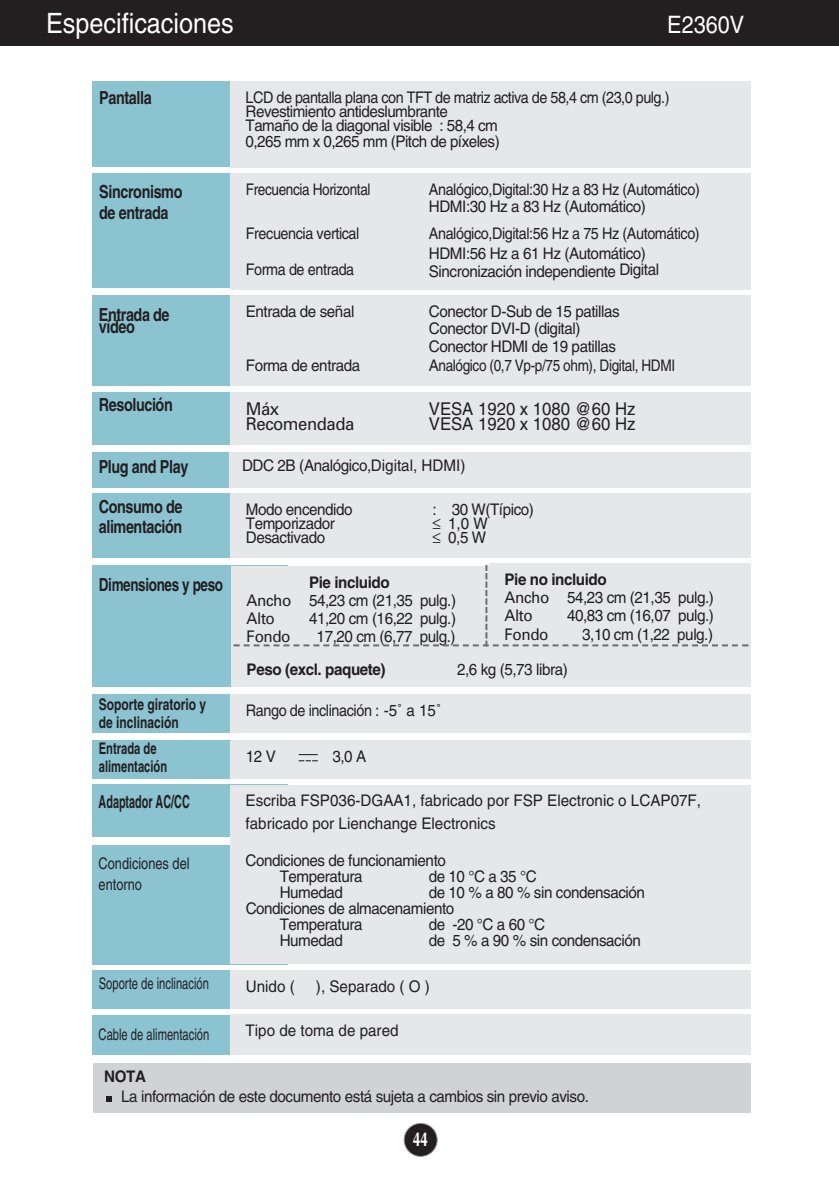
<style>
.page{position:relative;width:839px;height:1189px;background:#fff}
.page>*{position:absolute;margin:0;border:0;box-sizing:border-box;transform-origin:0 0}
.t1{font:28px "Helvetica";color:#fff;scale:.9 1}
.t2{font:24px "Helvetica";color:#fff;scale:.9 1}
.t3{font:700 20px "Optima";color:#fff;scale:.7 1}
.t4{font:700 18px/21px "Helvetica";letter-spacing:-.03em;color:#231f20;scale:.8 1}
.t5{font:700 18px "Helvetica";letter-spacing:-.03em;color:#231f20;scale:.75 1}
.t6{font:700 18px "Helvetica";color:#231f20;scale:.6 1}
.t7{font:17.6px "Helvetica";color:#231f20;scale:.95 1}
.t8{font:17.6px "Univers";letter-spacing:-.03em;color:#231f20;scale:.95 1}
.t9{font:16px/17.4px "Helvetica";letter-spacing:-.03em;color:#231f20;scale:.95 1}
.t10{font:16px/14px "Helvetica";letter-spacing:-.03em;color:#231f20;scale:.9 1}
.t11{font:16px/22px "Helvetica";color:#231f20;scale:.95 1}
.t12{font:16px "Helvetica";color:#231f20;scale:.7 1}
.t13{font:700 16px/18px "Helvetica";color:#231f20;scale:.75 1}
.t14{font:16px/21px "Helvetica";color:#231f20;scale:.8 1}
.t15{font:700 16px/18px "Helvetica";color:#231f20;scale:.7 1}
.t16{font:16px "Helvetica";letter-spacing:-.03em;color:#231f20;scale:.85 1}
.t17{font:16px "Univers";letter-spacing:-.03em;color:#231f20;scale:.95 1}
.t18{font:700 16px "Helvetica";letter-spacing:-.03em;color:#231f20;scale:.95 1}
.t19{font:700 16px "Helvetica";color:#231f20;scale:.95 1}
.s1{font-weight:700}
.s2{font-family:"Univers"}
</style>
<div class="page">
<div style="left:404px;top:1123px;width:33px;height:33px;background:#231f20;border-radius:50%"></div>
<div style="left:403px;top:1123px;width:34px;height:34px;border:2px solid #939598;border-radius:50%"></div>
<div style="left:0;top:0;width:839px;height:45px;background:#231f20"></div>
<div style="left:93px;top:81px;width:195px;height:86px;background:#8bc3d1"></div>
<div style="left:230px;top:81px;width:520px;height:86px;background:#e6e7e9"></div>
<div style="left:93px;top:173px;width:195px;height:115px;background:#8bc3d1"></div>
<div style="left:230px;top:173px;width:520px;height:116px;background:#e6e7e9"></div>
<div style="left:93px;top:295px;width:195px;height:90px;background:#8bc3d1"></div>
<div style="left:230px;top:295px;width:520px;height:90px;background:#e6e7e9"></div>
<div style="left:93px;top:392px;width:195px;height:53px;background:#8bc3d1"></div>
<div style="left:230px;top:392px;width:520px;height:52px;background:#e6e7e9"></div>
<div style="left:93px;top:452px;width:191px;height:35px;background:#8bc3d1"></div>
<div style="left:229px;top:452px;width:521px;height:35px;background:#e6e7e9"></div>
<div style="left:93px;top:493px;width:195px;height:64px;background:#8bc3d1"></div>
<div style="left:230px;top:493px;width:520px;height:65px;background:#e6e7e9"></div>
<div style="left:93px;top:844px;width:195px;height:120px;background:#8bc3d1"></div>
<div style="left:230px;top:844px;width:520px;height:120px;background:#e6e7e9"></div>
<div style="left:93px;top:566px;width:195px;height:121px;background:#8bc3d1"></div>
<div style="left:93px;top:694px;width:195px;height:38px;background:#8bc3d1"></div>
<div style="left:230px;top:694px;width:520px;height:38px;background:#e6e7e9"></div>
<div style="left:93px;top:740px;width:195px;height:38px;background:#8bc3d1"></div>
<div style="left:230px;top:740px;width:520px;height:38px;background:#e6e7e9"></div>
<div style="left:93px;top:970px;width:195px;height:39px;background:#8bc3d1"></div>
<div style="left:230px;top:970px;width:520px;height:39px;background:#e6e7e9"></div>
<div style="left:93px;top:1014px;width:195px;height:40px;background:#8bc3d1"></div>
<div style="left:230px;top:1014px;width:520px;height:40px;background:#e6e7e9"></div>
<div style="left:93px;top:1063px;width:657px;height:49px;background:#d1d2d4"></div>
<svg style="left:106px;top:1096px;width:6px;height:6px"></svg>
<div style="left:93px;top:785px;width:195px;height:52px;background:#8bc3d1"></div>
<div style="left:230px;top:785px;width:520px;height:58px;background:#e6e7e9"></div>
<svg style="left:299px;top:754px;width:19px;height:7px"></svg>
<div style="left:231px;top:566px;width:519px;height:121px;background:#e6e7e9"></div>
<div style="left:489px;top:564px;width:261px;height:91px;background:#e6e7e9"></div>
<svg style="left:233px;top:565px;width:515px;height:81px"></svg>
<h1 class="t1" style="left:46px;top:13px;width:210px">Especificaciones</h1>
<h2 class="t2" style="left:667px;top:16px;width:87px">E2360V</h2>
<p class="t4" style="left:99px;top:89px;width:67px">Pantalla</p>
<p class="t10" style="left:245px;top:92px;width:472px">LCD de pantalla plana con TFT de matriz activa de 58,4 cm (23,0 pulg.)<br>Revestimiento antideslumbrante<br>Tamaño de la diagonal visible : 58,4 cm</p>
<p class="t9" style="left:245px;top:134px;width:269px">0,265 mm x 0,265 mm (Pitch de píxeles)</p>
<p class="t4" style="left:99px;top:183px;width:106px">Sincronismo de entrada</p>
<p class="t16" style="left:246px;top:183px;width:148px">Frecuencia Horizontal</p>
<p class="t10" style="left:429px;top:182px;width:302px;line-height:17.6px">Analógico,Digital:30 Hz a 83 Hz (Automático)<br>HDMI:30 Hz a 83 Hz (Automático)</p>
<p class="t10" style="left:246px;top:228px;width:128px">Frecuencia vertical</p>
<p class="t10" style="left:429px;top:224px;width:302px;line-height:20.2px">Analógico,Digital:56 Hz a 75 Hz (Automático)<br>HDMI:56 Hz a 61 Hz (Automático)</p>
<p class="t10" style="left:246px;top:264px;width:122px">Forma de entrada</p>
<p class="t9" style="left:429px;top:264px;width:244px">Sincronización independiente Digital</p>
<p class="t4" style="left:99px;top:305px;width:90px">Entrada de</p>
<p class="t4" style="left:99px;top:317px;width:46px">vídeo</p>
<p class="t9" style="left:246px;top:304px;width:116px">Entrada de señal</p>
<p class="t9" style="left:429px;top:304px;width:202px">Conector D-Sub de 15 patillas<br>Conector DVI-D (digital)<br>Conector HDMI de 19 patillas</p>
<p class="t9" style="left:246px;top:358px;width:122px">Forma de entrada</p>
<p class="t9" style="left:429px;top:358px;width:261px">Analógico (0,7 Vp-p/75 ohm), Digital, HDMI</p>
<p class="t4" style="left:99px;top:396px;width:94px">Resolución</p>
<p class="t8" style="left:246px;top:402px;width:37px">Máx</p>
<p class="t7" style="left:429px;top:402px;width:219px">VESA 1920 x 1080 @60 Hz</p>
<p class="t8" style="left:246px;top:417px;width:116px">Recomendada</p>
<p class="t7" style="left:429px;top:418px;width:219px">VESA 1920 x 1080 @60 Hz</p>
<p class="t4" style="left:99px;top:458px;width:114px">Plug and Play</p>
<p class="t9" style="left:242px;top:458px;width:237px">DDC 2B (Analógico,Digital, HDMI)</p>
<p class="t4" style="left:99px;top:498px;width:106px;line-height:20px">Consumo de alimentación</p>
<p class="t9" style="left:246px;top:502px;width:114px">Modo encendido</p>
<p class="t9" style="left:432px;top:502px;width:108px">: 30 W(Típico)</p>
<p class="t9" style="left:246px;top:516px;width:95px">Temporizador</p>
<p class="t9" style="left:432px;top:516px;width:60px">≤ 1,0 W</p>
<p class="t9" style="left:246px;top:530px;width:85px">Desactivado</p>
<p class="t9" style="left:432px;top:530px;width:58px">≤ 0,5 W</p>
<p class="t5" style="left:99px;top:578px;width:167px">Dimensiones y peso</p>
<p class="t9" style="left:504px;top:572px;width:222px;line-height:18px"><span class="s1">Pie no incluido<br></span><span class="s2">Ancho</span> 54,23 cm (21,35 pulg.)</p>
<p class="t17" style="left:504px;top:610px;width:31px">Alto</p>
<p class="t9" style="left:567px;top:609px;width:156px">40,83 cm (16,07 pulg.)</p>
<p class="t17" style="left:504px;top:628px;width:48px">Fondo</p>
<p class="t9" style="left:582px;top:627px;width:139px">3,10 cm (1,22 pulg.)</p>
<p class="t9" style="left:247px;top:574px;width:222px;line-height:18px;text-align:center"><span class="s1">Pie incluido<br></span><span class="s2">Ancho</span> 54,23 cm (21,35 pulg.)</p>
<p class="t17" style="left:247px;top:612px;width:31px">Alto</p>
<p class="t9" style="left:309px;top:611px;width:156px">41,20 cm (16,22 pulg.)</p>
<p class="t17" style="left:247px;top:630px;width:48px">Fondo</p>
<p class="t9" style="left:317px;top:629px;width:148px">17,20 cm (6,77 pulg.)</p>
<p class="t18" style="left:247px;top:664px;width:148px">Peso (excl. paquete)</p>
<p class="t9" style="left:457px;top:662px;width:118px">2,6 kg (5,73 libra)</p>
<p class="t13" style="left:99px;top:697px;width:145px">Soporte giratorio y de inclinación</p>
<p class="t10" style="left:246px;top:704px;width:218px">Rango de inclinación : -5˚ a 15˚</p>
<p class="t15" style="left:99px;top:741px;width:99px">Entrada de alimentación</p>
<p class="t9" style="left:246px;top:749px;width:33px">12 V</p>
<p class="t9" style="left:332px;top:749px;width:37px">3,0 A</p>
<p class="t6" style="left:99px;top:795px;width:153px">Adaptador AC/CC</p>
<p class="t11" style="left:246px;top:791px;width:481px">Escriba FSP036-DGAA1, fabricado por FSP Electronic o LCAP07F, fabricado por Lienchange Electronics</p>
<p class="t14" style="left:99px;top:854px;width:115px">Condiciones del entorno</p>
<p class="t9" style="left:280px;top:854px;width:176px;line-height:16px;text-indent:-34px">Condiciones de funcionamiento<br>Temperatura</p>
<p class="t9" style="left:428px;top:869px;width:115px">de 10 °C a 35 °C</p>
<p class="t9" style="left:280px;top:885px;width:68px">Humedad</p>
<p class="t9" style="left:429px;top:885px;width:229px">de 10 % a 80 % sin condensación</p>
<p class="t9" style="left:246px;top:901px;width:221px">Condiciones de almacenamiento</p>
<p class="t9" style="left:280px;top:917px;width:89px">Temperatura</p>
<p class="t9" style="left:429px;top:917px;width:124px">de -20 °C a 60 °C</p>
<p class="t9" style="left:280px;top:933px;width:68px">Humedad</p>
<p class="t9" style="left:429px;top:933px;width:225px">de 5 % a 90 % sin condensación</p>
<p class="t12" style="left:99px;top:977px;width:159px">Soporte de inclinación</p>
<p class="t9" style="left:246px;top:979px;width:53px">Unido (</p>
<p class="t11" style="left:316px;top:977px;width:122px">), Separado ( O )</p>
<p class="t12" style="left:99px;top:1028px;width:160px">Cable de alimentación</p>
<p class="t11" style="left:246px;top:1021px;width:162px">Tipo de toma de pared</p>
<p class="t19" style="left:104px;top:1070px;width:45px">NOTA</p>
<p class="t9" style="left:121px;top:1089px;width:494px">La información de este documento está sujeta a cambios sin previo aviso.</p>
<p class="t3" style="left:413px;top:1131px;width:23px">44</p>
</div>
